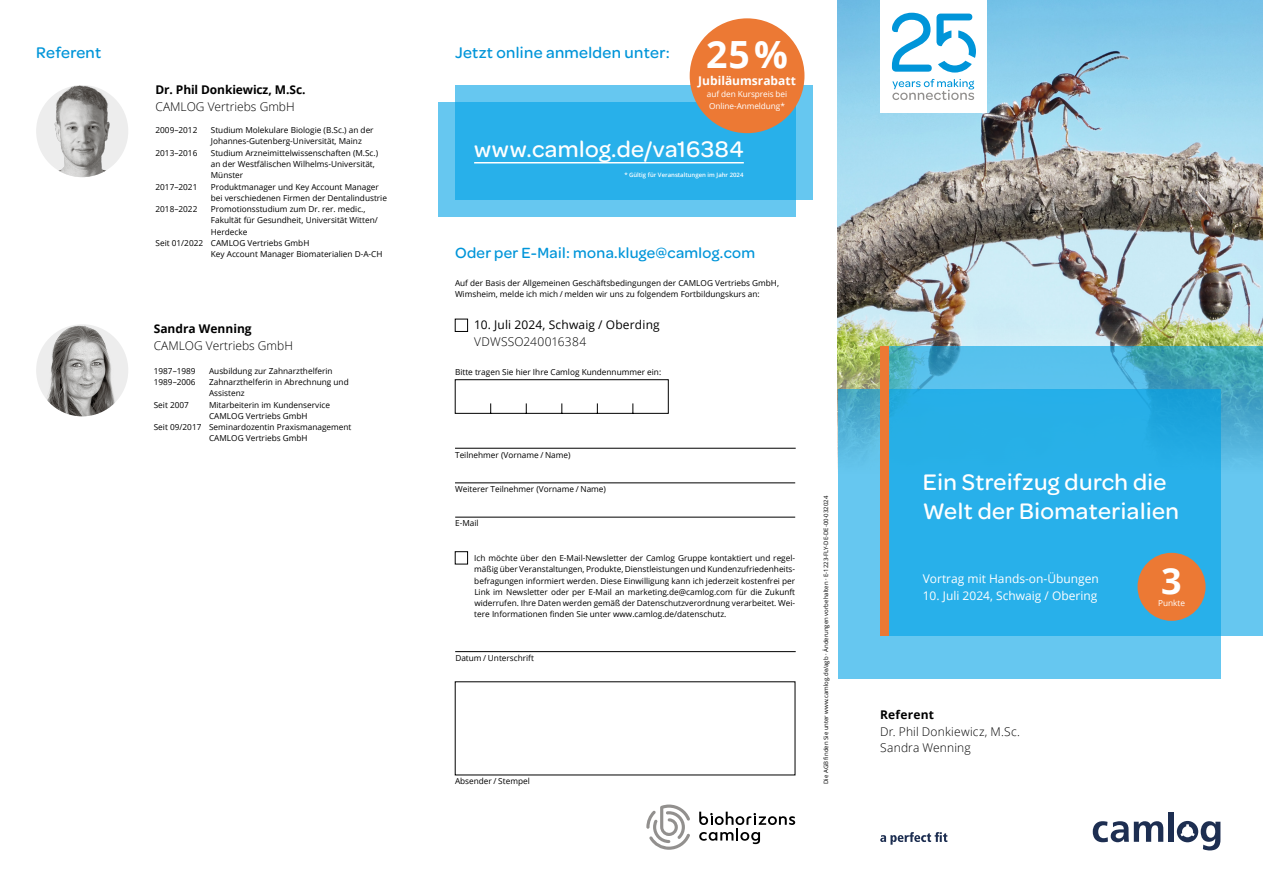
<style>
.page{position:relative;width:1263px;height:893px;background:#fff}
.page>*{position:absolute;margin:0;border:0;box-sizing:border-box;transform-origin:0 0}
.t1{font:700 37.5px "Open Sans";color:#fff}
.t2{font:700 36px "Open Sans";color:#fff}
.t3{font:500 24px/28.8px "Omnes";letter-spacing:.02em;color:#fff}
.t4{font:500 16.5px "Omnes";letter-spacing:.02em;color:#0095d9}
.t5{font:500 15.75px "Omnes";letter-spacing:.02em;color:#0095d9}
.t6{font:300 12px/16.5px "Open Sans";color:#000}
.t7{font:12px "Open Sans";color:#fff}
.t8{font:700 12px "Open Sans";color:#000}
.t9{font:12px "Open Sans";letter-spacing:.015em;color:#000}
.t10{font:700 12px "Open Sans";color:#fff}
.t11{font:700 12px "Open Sans";letter-spacing:.02em;color:#000}
.t12{font:8.25px/11.2px "Open Sans";color:#000}
.t13{font:8.25px/11.2px "Open Sans";letter-spacing:-.01em;color:#fff}
.t14{font:6px "Open Sans";color:#000}
.t15{font:600 6px "Open Sans";color:#fff}
</style>
<div class="page">
<svg style="left:880px;top:832px;width:67px;height:13px"></svg>
<svg style="left:1093px;top:821px;width:70px;height:21px"></svg>
<div style="left:1168px;top:812px;width:6px;height:30px;background:#1d2e51"></div>
<svg style="left:1177px;top:821px;width:43px;height:29px"></svg>
<img style="left:838px;top:0;width:425px;height:389px">
<svg style="left:699px;top:812px;width:96px;height:32px"></svg>
<svg style="left:646px;top:804px;width:44px;height:46px"></svg>
<svg style="left:838px;top:389px;width:382px;height:289px;background:#63c4ec"></svg>
<svg style="left:889px;top:347px;width:374px;height:289px;background:#32b1e5"></svg>
<div style="left:1137px;top:553px;width:68px;height:68px;background:#ec7934;border-radius:50%"></div>
<div style="left:455px;top:319px;width:13px;height:13px;border:1px solid #000"></div>
<div style="left:438px;top:102px;width:357px;height:115px;background:#66c7f0"></div>
<svg style="left:455px;top:85px;width:357px;height:115px;background:#32b3ea"></svg>
<hr style="left:474px;top:162px;width:270px;height:1px;background:#fff">
<div style="left:690px;top:18px;width:114px;height:115px;background:#ec7934;border-radius:50%"></div>
<hr style="left:455px;top:448px;width:341px;height:1px;background:#000">
<hr style="left:455px;top:483px;width:340px;height:1px;background:#000">
<hr style="left:455px;top:517px;width:340px;height:1px;background:#000">
<svg style="left:455px;top:379px;width:214px;height:35px"></svg>
<div style="left:880px;top:347px;width:9px;height:289px;background:#ec7934"></div>
<img style="left:36px;top:85px;width:92px;height:92px;border-radius:46px">
<div style="left:880px;top:0;width:106px;height:113px;background:#fff"></div>
<svg style="left:892px;top:13px;width:84px;height:60px"></svg>
<svg style="left:892px;top:79px;width:82px;height:21px"></svg>
<img style="left:36px;top:324px;width:92px;height:92px;border-radius:46px">
<hr style="left:455px;top:651px;width:341px;height:1px;background:#000">
<div style="left:455px;top:551px;width:13px;height:13px;border:1px solid #000"></div>
<h3 class="t4" style="left:36px;top:41px;width:67px">Referent</h3>
<h3 class="t8" style="left:156px;top:81px;width:152px">Dr. Phil Donkiewicz, M.Sc.</h3>
<h3 class="t6" style="left:156px;top:98px;width:141px">CAMLOG Vertriebs GmbH</h3>
<p class="t12" style="left:156px;top:124px;width:43px">2009–2012</p>
<p class="t12" style="left:211px;top:124px;width:164px">Studium Molekulare Biologie (B.Sc.) an der<br>Johannes-Gutenberg-Universität, Mainz</p>
<p class="t12" style="left:156px;top:147px;width:43px">2013–2016</p>
<p class="t12" style="left:211px;top:147px;width:169px">Studium Arzneimittelwissenschaften (M.Sc.) an der Westfälischen Wilhelms-Universität,<br>Münster</p>
<p class="t12" style="left:156px;top:181px;width:43px">2017–2021</p>
<p class="t12" style="left:211px;top:181px;width:178px">Produktmanager und Key Account Manager bei verschiedenen Firmen der Dentalindustrie</p>
<p class="t12" style="left:156px;top:203px;width:43px">2018–2022</p>
<p class="t12" style="left:211px;top:203px;width:156px">Promotionsstudium zum Dr. rer. medic.,</p>
<p class="t12" style="left:211px;top:214px;width:168px">Fakultät für Gesundheit, Universität Witten/</p>
<p class="t12" style="left:211px;top:226px;width:38px">Herdecke</p>
<p class="t12" style="left:156px;top:237px;width:155px">Seit 01/2022 CAMLOG Vertriebs GmbH</p>
<p class="t12" style="left:211px;top:248px;width:173px">Key Account Manager Biomaterialien D-A-CH</p>
<h3 class="t8" style="left:154px;top:321px;width:99px">Sandra Wenning</h3>
<h3 class="t6" style="left:154px;top:337px;width:141px">CAMLOG Vertriebs GmbH</h3>
<p class="t12" style="left:154px;top:365px;width:43px">1987–1989</p>
<p class="t12" style="left:209px;top:365px;width:125px">Ausbildung zur Zahnarzthelferin</p>
<p class="t12" style="left:154px;top:376px;width:43px">1989–2006</p>
<p class="t12" style="left:209px;top:376px;width:141px">Zahnarzthelferin in Abrechnung und<br>Assistenz</p>
<p class="t12" style="left:154px;top:399px;width:37px">Seit 2007</p>
<p class="t12" style="left:209px;top:399px;width:122px">Mitarbeiterin im Kundenservice</p>
<p class="t12" style="left:209px;top:410px;width:100px">CAMLOG Vertriebs GmbH</p>
<p class="t12" style="left:154px;top:421px;width:199px">Seit 09/2017 Seminardozentin Praxismanagement</p>
<p class="t12" style="left:209px;top:433px;width:100px">CAMLOG Vertriebs GmbH</p>
<h3 class="t4" style="left:455px;top:41px;width:216px">Jetzt online anmelden unter:</h3>
<h1 class="t1" style="left:706px;top:28px;width:83px">25%</h1>
<p class="t13" style="left:707px;top:89px;width:82px">auf den Kurspreis bei<br>Online-Anmeldung*</p>
<h3 class="t10" style="left:698px;top:72px;width:99px">Jubiläumsrabatt</h3>
<h3 class="t3" style="left:474px;top:133px;width:271px">www.camlog.de/va16384</h3>
<p class="t15" style="left:624px;top:171px;width:120px">* Gültig für Veranstaltungen im Jahr 2024</p>
<h3 class="t5" style="left:455px;top:242px;width:302px">Oder per E-Mail: mona.kluge@camlog.com</h3>
<p class="t12" style="left:455px;top:277px;width:326px">Auf der Basis der Allgemeinen Geschäftsbedingungen der CAMLOG Vertriebs GmbH,<br>Wimsheim, melde ich mich / melden wir uns zu folgendem Fortbildungskurs an:</p>
<h3 class="t9" style="left:474px;top:317px;width:187px">10. Juli 2024, Schwaig / Oberding</h3>
<h3 class="t6" style="left:474px;top:333px;width:113px">VDWSSO240016384</h3>
<p class="t12" style="left:455px;top:366px;width:208px">Bitte tragen Sie hier Ihre Camlog Kundennummer ein:</p>
<p class="t12" style="left:455px;top:449px;width:117px">Teilnehmer (Vorname / Name)</p>
<p class="t12" style="left:455px;top:483px;width:152px">Weiterer Teilnehmer (Vorname / Name)</p>
<p class="t12" style="left:455px;top:517px;width:25px">E-Mail</p>
<p class="t12" style="left:474px;top:552px;width:322px;text-align:justify">Ich möchte über den E-Mail-Newsletter der Camlog Gruppe kontaktiert und regel&shy;mäßig über Veranstaltungen, Produkte, Dienstleistungen und Kundenzufriedenheits&shy;befragungen informiert werden. Diese Einwilligung kann ich jederzeit kostenfrei per Link im Newsletter oder per E-Mail an marketing.de@camlog.com für die Zukunft widerrufen. Ihre Daten werden gemäß der Datenschutzverordnung verarbeitet. Wei&shy;tere Informationen finden Sie unter www.camlog.de/datenschutz.</p>
<p class="t12" style="left:455px;top:652px;width:80px">Datum / Unterschrift</p>
<p class="t12" style="left:455px;top:775px;width:76px">Absender / Stempel</p>
<p class="t14" style="left:822px;top:784px;width:290px;rotate:-90deg">Die AGB finden Sie unter www.camlog.de/agb · Änderungen vorbehalten · E-1223-FLY-DE-DE-00-032024</p>
<h3 class="t3" style="left:923px;top:466px;width:258px">Ein Streifzug durch die<br>Welt der Biomaterialien</h3>
<h3 class="t7" style="left:923px;top:570px;width:178px">Vortrag mit Hands-on-Übungen</h3>
<h3 class="t7" style="left:923px;top:587px;width:176px">10. Juli 2024, Schwaig / Obering</h3>
<h3 class="t11" style="left:880px;top:706px;width:55px">Referent</h3>
<h3 class="t6" style="left:880px;top:723px;width:141px">Dr. Phil Donkiewicz, M.Sc.<br>Sandra Wenning</h3>
<h2 class="t2" style="left:1161px;top:555px;width:22px">3</h2>
<p class="t13" style="left:1158px;top:597px;width:28px">Punkte</p>
</div>
